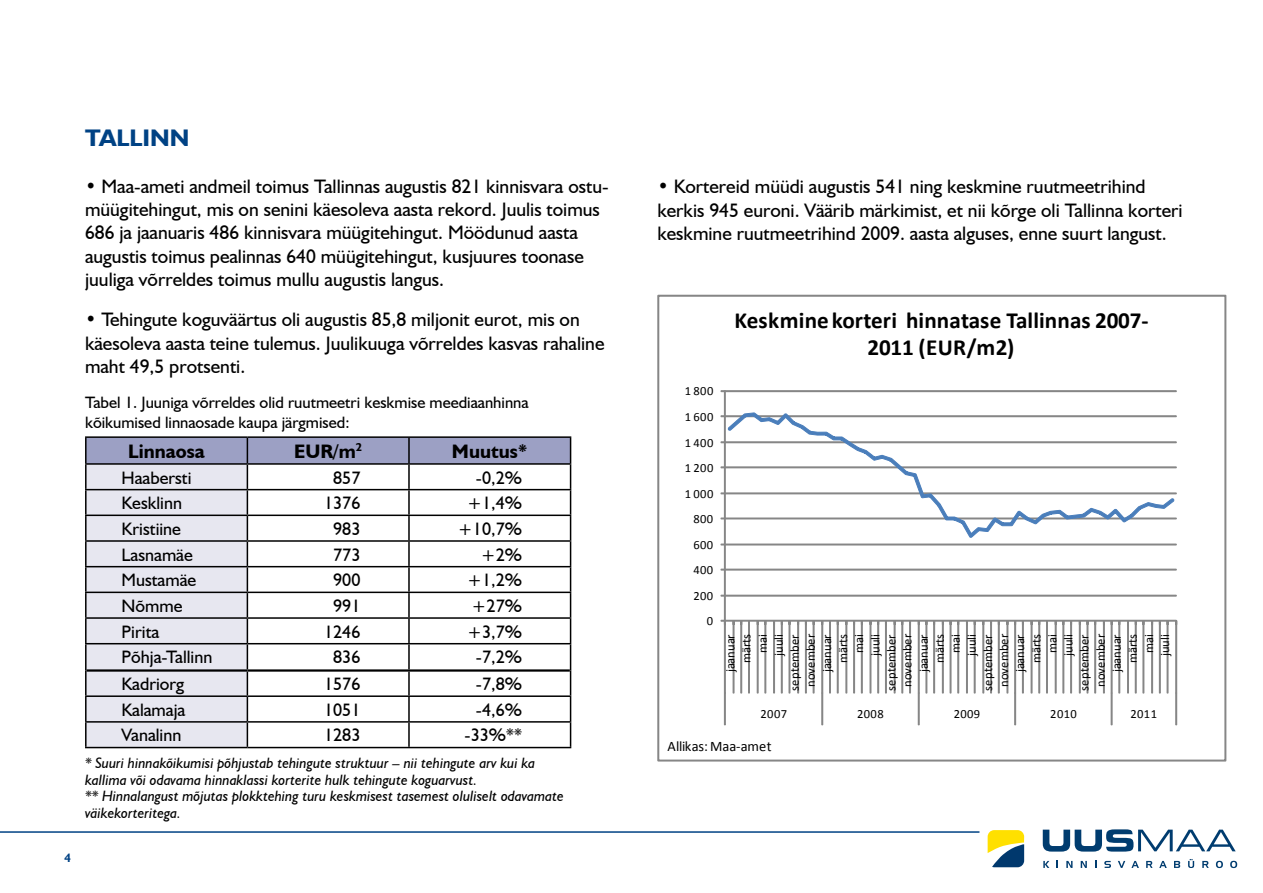
<style>
.page{position:relative;width:1263px;height:893px;background:#fff}
.page>*{position:absolute;margin:0;border:0;box-sizing:border-box;transform-origin:0 0}
.t1{font:700 24px "Humanist 521 BT";color:#004284}
.t2{font:700 23.1px/27.9px "Calibri";letter-spacing:.005em;color:#000;text-align:center}
.t3{font:19.5px/23.4px "Humanist 521 BT";color:#000}
.t4{font:700 19.5px "Humanist 521 BT";color:#000}
.t5{font:18px "Humanist 521 BT";color:#000}
.t6{font:16.5px/19.8px "Humanist 521 BT";color:#000}
.t7{font:italic 15px/16.5px "Humanist 521 BT";color:#000}
.t8{font:14.4px "Calibri";letter-spacing:-.01em;color:#000}
.t9{font:12.6px/16px "Calibri";letter-spacing:.015em;color:#000;text-align:right}
.t10{font:700 12px "Humanist 521 BT";color:#004284}
.s1{font-weight:700}
</style>
<div class="page">
<svg style="left:1043px;top:861px;width:6px;height:7px"></svg>
<svg style="left:1066px;top:861px;width:6px;height:7px"></svg>
<svg style="left:1081px;top:861px;width:6px;height:7px"></svg>
<svg style="left:1104px;top:861px;width:7px;height:7px"></svg>
<svg style="left:1118px;top:861px;width:7px;height:7px"></svg>
<svg style="left:1131px;top:861px;width:8px;height:7px"></svg>
<svg style="left:1146px;top:861px;width:6px;height:7px"></svg>
<svg style="left:1159px;top:861px;width:8px;height:7px"></svg>
<svg style="left:1174px;top:861px;width:6px;height:7px"></svg>
<svg style="left:1188px;top:859px;width:6px;height:9px"></svg>
<svg style="left:1202px;top:861px;width:7px;height:7px"></svg>
<svg style="left:1216px;top:861px;width:7px;height:7px"></svg>
<svg style="left:1230px;top:861px;width:7px;height:7px"></svg>
<svg style="left:1043px;top:829px;width:193px;height:23px"></svg>
<svg style="left:988px;top:830px;width:36px;height:37px"></svg>
<hr style="left:0;top:831px;width:979px;height:2px;background:#004284">
<hr style="left:85px;top:436px;width:162px;height:2px;background:#000">
<hr style="left:85px;top:438px;width:2px;height:25px;background:#000">
<hr style="left:247px;top:436px;width:162px;height:2px;background:#000">
<hr style="left:409px;top:436px;width:162px;height:2px;background:#000">
<hr style="left:85px;top:463px;width:162px;height:2px;background:#000">
<hr style="left:85px;top:465px;width:2px;height:24px;background:#000">
<hr style="left:85px;top:489px;width:162px;height:1px;background:#000">
<hr style="left:85px;top:490px;width:2px;height:25px;background:#000">
<hr style="left:85px;top:515px;width:162px;height:1px;background:#000">
<hr style="left:85px;top:516px;width:2px;height:24px;background:#000">
<hr style="left:85px;top:540px;width:162px;height:2px;background:#000">
<hr style="left:85px;top:542px;width:2px;height:24px;background:#000">
<hr style="left:85px;top:566px;width:162px;height:1px;background:#000">
<hr style="left:85px;top:567px;width:2px;height:25px;background:#000">
<hr style="left:85px;top:592px;width:162px;height:1px;background:#000">
<hr style="left:85px;top:593px;width:2px;height:24px;background:#000">
<hr style="left:85px;top:617px;width:162px;height:2px;background:#000">
<hr style="left:85px;top:619px;width:2px;height:24px;background:#000">
<hr style="left:85px;top:643px;width:162px;height:1px;background:#000">
<hr style="left:85px;top:644px;width:2px;height:26px;background:#000">
<hr style="left:85px;top:670px;width:2px;height:25px;background:#000">
<hr style="left:85px;top:697px;width:2px;height:24px;background:#000">
<hr style="left:85px;top:721px;width:162px;height:2px;background:#000">
<hr style="left:85px;top:723px;width:2px;height:24px;background:#000">
<svg style="left:86px;top:437px;width:485px;height:310px"></svg>
<hr style="left:85px;top:747px;width:162px;height:1px;background:#000">
<hr style="left:247px;top:747px;width:162px;height:1px;background:#000">
<hr style="left:409px;top:747px;width:162px;height:1px;background:#000">
<hr style="left:85px;top:695px;width:162px;height:2px;background:#000">
<hr style="left:247px;top:695px;width:162px;height:2px;background:#000">
<hr style="left:409px;top:695px;width:162px;height:2px;background:#000">
<hr style="left:87px;top:669px;width:160px;height:3px;background:#000">
<hr style="left:247px;top:669px;width:162px;height:3px;background:#000">
<hr style="left:409px;top:669px;width:161px;height:3px;background:#000">
<svg style="left:658px;top:295px;width:568px;height:466px"></svg>
<p class="t10" style="left:65px;top:851px;width:8px">4</p>
<p class="t1" style="left:85px;top:123px;width:106px">TALLINN</p>
<p class="t3" style="left:85px;top:174px;width:525px"><span class="s1">•</span> Maa-ameti andmeil toimus Tallinnas augustis 821 kinnisvara ostu&shy;müügitehingut, mis on senini käesoleva aasta rekord. Juulis toimus 686 ja jaanuaris 486 kinnisvara müügitehingut. Möödunud aasta augustis toimus pealinnas 640 müügitehingut, kusjuures toonase juuliga võrreldes toimus mullu augustis langus.</p>
<p class="t3" style="left:85px;top:307px;width:521px"><span class="s1">•</span> Tehingute koguväärtus oli augustis 85,8 miljonit eurot, mis on käesoleva aasta teine tulemus. Juulikuuga võrreldes kasvas rahaline maht 49,5 protsenti.</p>
<p class="t6" style="left:85px;top:392px;width:445px">Tabel 1. Juuniga võrreldes olid ruutmeetri keskmise meediaanhinna kõikumised linnaosade kaupa järgmised:</p>
<p class="t4" style="left:128px;top:439px;width:78px">Linnaosa</p>
<p class="t4" style="left:294px;top:439px;width:69px">EUR/m<sup>2</sup></p>
<p class="t4" style="left:452px;top:439px;width:77px">Muutus*</p>
<p class="t5" style="left:122px;top:466px;width:72px">Haabersti</p>
<p class="t5" style="left:333px;top:466px;width:29px">857</p>
<p class="t5" style="left:476px;top:466px;width:48px">-0,2%</p>
<p class="t5" style="left:122px;top:492px;width:62px">Kesklinn</p>
<p class="t5" style="left:324px;top:492px;width:38px">1376</p>
<p class="t5" style="left:467px;top:492px;width:56px">+1,4%</p>
<p class="t5" style="left:122px;top:518px;width:61px">Kristiine</p>
<p class="t5" style="left:333px;top:518px;width:29px">983</p>
<p class="t5" style="left:458px;top:518px;width:66px">+10,7%</p>
<p class="t5" style="left:122px;top:543px;width:73px">Lasnamäe</p>
<p class="t5" style="left:333px;top:543px;width:29px">773</p>
<p class="t5" style="left:481px;top:543px;width:43px">+2%</p>
<p class="t5" style="left:122px;top:569px;width:76px">Mustamäe</p>
<p class="t5" style="left:333px;top:569px;width:29px">900</p>
<p class="t5" style="left:467px;top:569px;width:56px">+1,2%</p>
<p class="t5" style="left:122px;top:595px;width:63px">Nõmme</p>
<p class="t5" style="left:333px;top:595px;width:29px">991</p>
<p class="t5" style="left:472px;top:595px;width:52px">+27%</p>
<p class="t5" style="left:122px;top:620px;width:39px">Pirita</p>
<p class="t5" style="left:324px;top:620px;width:38px">1246</p>
<p class="t5" style="left:467px;top:620px;width:56px">+3,7%</p>
<p class="t5" style="left:122px;top:646px;width:92px">Põhja-Tallinn</p>
<p class="t5" style="left:333px;top:646px;width:29px">836</p>
<p class="t5" style="left:476px;top:646px;width:48px">-7,2%</p>
<p class="t5" style="left:122px;top:673px;width:64px">Kadriorg</p>
<p class="t5" style="left:324px;top:673px;width:38px">1576</p>
<p class="t5" style="left:476px;top:673px;width:48px">-7,8%</p>
<p class="t5" style="left:122px;top:699px;width:65px">Kalamaja</p>
<p class="t5" style="left:324px;top:699px;width:38px">1051</p>
<p class="t5" style="left:476px;top:699px;width:48px">-4,6%</p>
<p class="t5" style="left:122px;top:724px;width:61px">Vanalinn</p>
<p class="t5" style="left:324px;top:724px;width:38px">1283</p>
<p class="t5" style="left:465px;top:724px;width:59px">-33%**</p>
<p class="t7" style="left:85px;top:755px;width:480px">* Suuri hinnakõikumisi põhjustab tehingute struktuur – nii tehingute arv kui ka kallima või odavama hinnaklassi korterite hulk tehingute koguarvust.<br>** Hinnalangust mõjutas plokktehing turu keskmisest tasemest oluliselt odavamate väikekorteritega.</p>
<p class="t3" style="left:657px;top:175px;width:527px"><span class="s1">•</span> Kortereid müüdi augustis 541 ning keskmine ruutmeetrihind kerkis 945 euroni. Väärib märkimist, et nii kõrge oli Tallinna korteri keskmine ruutmeetrihind 2009. aasta alguses, enne suurt langust.</p>
<p class="t9" style="left:685px;top:383px;width:30px">1 800</p>
<p class="t9" style="left:685px;top:408px;width:30px">1 600</p>
<p class="t9" style="left:685px;top:434px;width:30px">1 400</p>
<p class="t9" style="left:685px;top:459px;width:30px">1 200</p>
<p class="t9" style="left:685px;top:485px;width:30px">1 000</p>
<p class="t9" style="left:693px;top:510px;width:21px">800</p>
<p class="t9" style="left:693px;top:536px;width:21px">600</p>
<p class="t9" style="left:693px;top:561px;width:21px">400</p>
<p class="t9" style="left:693px;top:587px;width:21px">200</p>
<p class="t9" style="left:707px;top:613px;width:8px">0</p>
<p class="t2" style="left:734px;top:305px;width:416px">Keskmine korteri hinnatase Tallinnas 2007-<br>2011 (EUR/m2)</p>
<p class="t9" style="left:722px;top:691px;width:59px;rotate:-90deg">jaanuar märts<br>mai<br>juuli september november jaanuar märts<br>mai<br>juuli september november jaanuar märts<br>mai<br>juuli september november jaanuar märts<br>mai<br>juuli september november jaanuar märts<br>mai<br>juuli</p>
<p class="t9" style="left:760px;top:706px;width:28px">2007</p>
<p class="t9" style="left:857px;top:706px;width:28px">2008</p>
<p class="t9" style="left:954px;top:706px;width:28px">2009</p>
<p class="t9" style="left:1050px;top:706px;width:28px">2010</p>
<p class="t9" style="left:1130px;top:706px;width:28px">2011</p>
<p class="t8" style="left:668px;top:737px;width:106px">Allikas: Maa-amet</p>
</div>
